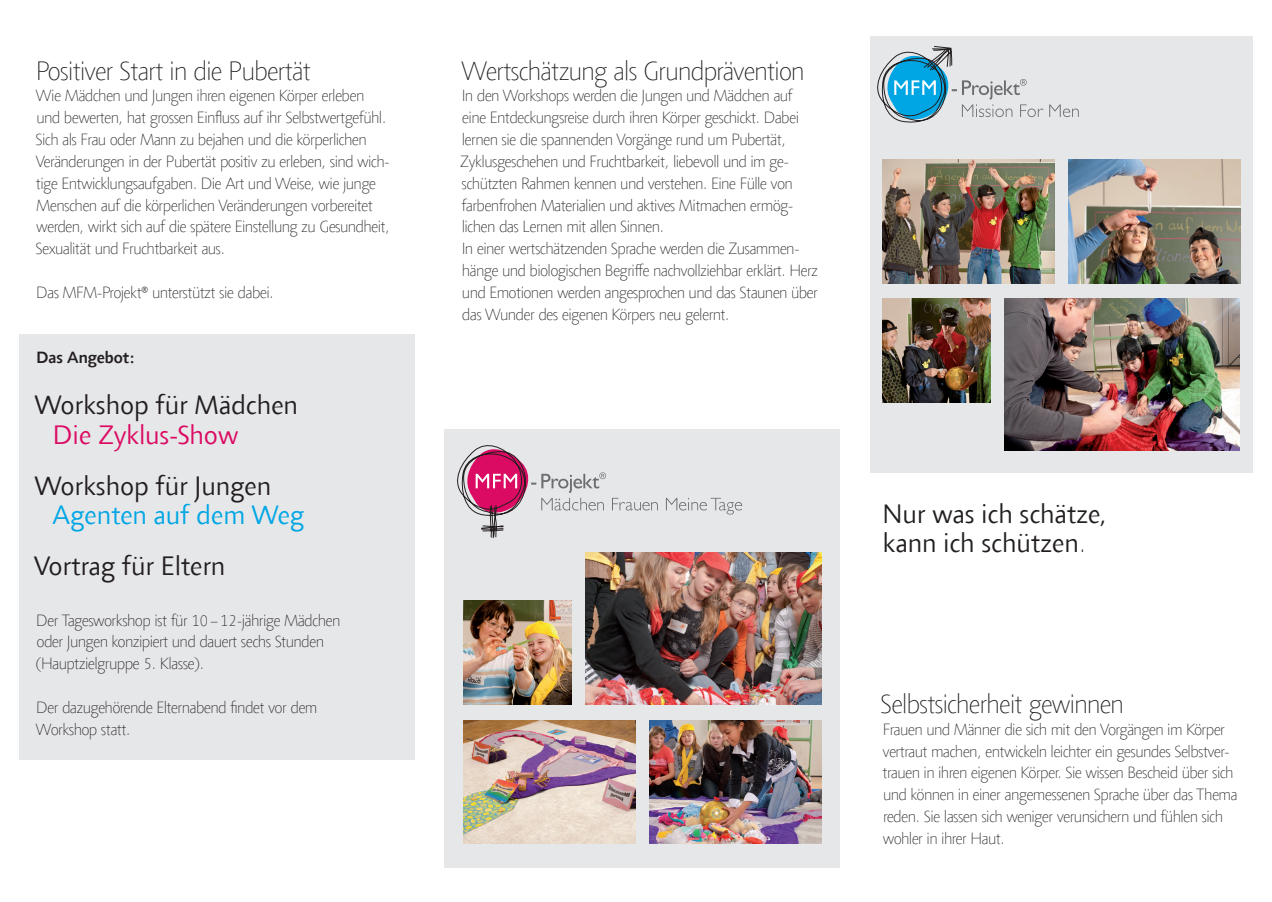
<style>
.page{position:relative;width:1272px;height:902px;background:#fff}
.page>*{position:absolute;margin:0;border:0;box-sizing:border-box;transform-origin:0 0}
.t1{font:300 27px/29.1px "Agilita Com";color:#231f20}
.t2{font:100 27px "Agilita Com";color:#231f20}
.t3{font:300 27px "Agilita Com";color:#00a6e4}
.t4{font:300 27px "Agilita Com";color:#db0a62}
.t5{font:100 16.5px/21.9px "Agilita Com";color:#231f20}
.t6{font:500 16.5px "Agilita Com";color:#231f20}
.s1{font-weight:100}
</style>
<div class="page">
<div style="left:444px;top:429px;width:396px;height:438px;background:#e6e7e9"></div>
<div style="left:19px;top:334px;width:396px;height:426px;background:#e6e7e9"></div>
<div style="left:870px;top:36px;width:382px;height:436px;background:#e6e7e9"></div>
<svg style="left:457px;top:445px;width:285px;height:93px"></svg>
<img style="left:463px;top:601px;width:108px;height:103px">
<img style="left:463px;top:720px;width:172px;height:123px">
<img style="left:649px;top:720px;width:172px;height:123px">
<img style="left:585px;top:552px;width:236px;height:152px">
<img style="left:882px;top:159px;width:172px;height:124px">
<img style="left:1068px;top:159px;width:171px;height:124px">
<img style="left:1004px;top:299px;width:235px;height:152px">
<img style="left:882px;top:299px;width:108px;height:103px">
<svg style="left:877px;top:46px;width:166px;height:76px"></svg>
<svg style="left:1049px;top:104px;width:29px;height:13px"></svg>
<h1 class="t2" style="left:36px;top:52px;width:276px">Positiver Start in die Pubertät</h1>
<p class="t5" style="left:36px;top:85px;width:355px">Wie Mädchen und Jungen ihren eigenen Körper erleben und bewerten, hat grossen Einfluss auf ihr Selbstwertgefühl.<br>Sich als Frau oder Mann zu bejahen und die körperlichen Veränderungen in der Pubertät positiv zu erleben, sind wich&shy;tige Entwicklungsaufgaben. Die Art und Weise, wie junge Menschen auf die körperlichen Veränderungen vorbereitet werden, wirkt sich auf die spätere Einstellung zu Gesundheit, Sexualität und Fruchtbarkeit aus.</p>
<p class="t5" style="left:37px;top:281px;width:238px">Das MFM-Projekt® unterstützt sie dabei.</p>
<p class="t6" style="left:37px;top:346px;width:99px">Das Angebot:</p>
<h1 class="t1" style="left:34px;top:390px;width:265px">Workshop für Mädchen</h1>
<h1 class="t4" style="left:53px;top:416px;width:186px">Die Zyklus-Show</h1>
<h1 class="t1" style="left:34px;top:470px;width:238px">Workshop für Jungen</h1>
<h1 class="t3" style="left:53px;top:496px;width:253px">Agenten auf dem Weg</h1>
<h1 class="t1" style="left:34px;top:551px;width:193px">Vortrag für Eltern</h1>
<p class="t5" style="left:36px;top:609px;width:305px">Der Tagesworkshop ist für 10 – 12-jährige Mädchen oder Jungen konzipiert und dauert sechs Stunden (Hauptzielgruppe 5. Klasse).</p>
<p class="t5" style="left:36px;top:696px;width:283px">Der dazugehörende Elternabend findet vor dem<br>Workshop statt.</p>
<h1 class="t2" style="left:461px;top:52px;width:344px">Wertschätzung als Grundprävention</h1>
<p class="t5" style="left:460px;top:85px;width:359px">In den Workshops werden die Jungen und Mädchen auf eine Entdeckungsreise durch ihren Körper geschickt. Dabei lernen sie die spannenden Vorgänge rund um Pubertät, Zyklusgeschehen und Fruchtbarkeit, liebevoll und im ge&shy;schützten Rahmen kennen und verstehen. Eine Fülle von farbenfrohen Materialien und aktives Mitmachen ermög&shy;lichen das Lernen mit allen Sinnen.<br>In einer wertschätzenden Sprache werden die Zusammen&shy;hänge und biologischen Begriffe nachvollziehbar erklärt. Herz und Emotionen werden angesprochen und das Staunen über das Wunder des eigenen Körpers neu gelernt.</p>
<h1 class="t1" style="left:882px;top:499px;width:226px">Nur was ich schätze, kann ich schützen<span class="s1">.</span></h1>
<h1 class="t2" style="left:880px;top:685px;width:244px">Selbstsicherheit gewinnen</h1>
<p class="t5" style="left:882px;top:718px;width:356px">Frauen und Männer die sich mit den Vorgängen im Körper vertraut machen, entwickeln leichter ein gesundes Selbstver&shy;trauen in ihren eigenen Körper. Sie wissen Bescheid über sich und können in einer angemessenen Sprache über das Thema reden. Sie lassen sich weniger verunsichern und fühlen sich wohler in ihrer Haut.</p>
</div>
